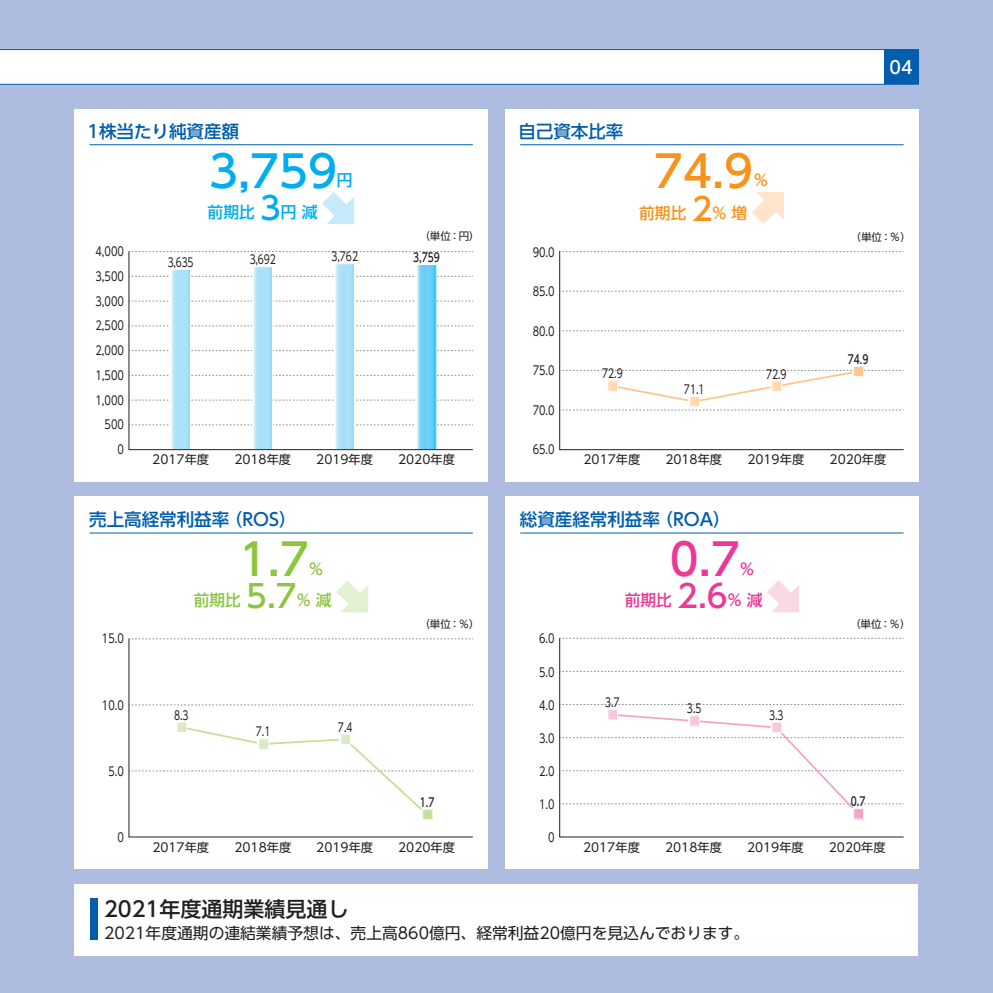
<style>
.page{position:relative;width:993px;height:993px;background:#fff}
.page>*{position:absolute;margin:0;border:0;box-sizing:border-box;transform-origin:0 0}
.t1{font:500 43.75px "UD Shin Go Pro";color:#00aeef}
.t2{font:500 43.75px "UD Shin Go Pro";color:#f7931d}
.t3{font:500 43.75px "UD Shin Go Pro";color:#8bc63e}
.t4{font:500 43.75px "UD Shin Go Pro";color:#ed3896}
.t5{font:500 21px "UD Shin Go Pro";color:#231f20}
.t6{font:500 17.5px "UD Shin Go Pro";color:#015dad}
.t7{font:500 17.5px "UD Shin Go Pro";color:#fff}
.t8{font:15.75px "UD Shin Go Pro";color:#231f20}
.t9{font:500 15.75px "UD Shin Go Pro";color:#8bc63e}
.t10{font:500 15.75px "UD Shin Go Pro";color:#ed3896}
.t11{font:500 15.75px "UD Shin Go Pro";color:#f7931d}
.t12{font:500 15.75px "UD Shin Go Pro";color:#00aeef}
.t13{font:12.25px "UD Shin Go Pro";color:#231f20}
.t14{font:12.25px "UD Shin Go Pro";color:#231f20;scale:.8 1}
.t15{font:12.25px "UD Shin Go Pro";color:#231f20;scale:.75 1}
.t16{font:500 12.25px "UD Shin Go Pro";color:#231f20;scale:.75 1}
.t17{font:10.5px "UD Shin Go Pro";color:#231f20}
.s1{font-size:31.5px}
</style>
<div class="page">
<div style="left:0;top:0;width:992px;height:992px;background:#aebcdf"></div>
<svg style="left:0;top:49px;width:918px;height:36px;background:#eff5fa"></svg>
<div style="left:74px;top:496px;width:413px;height:372px;background:#fff"></div>
<div style="left:74px;top:109px;width:413px;height:372px;background:#fff"></div>
<div style="left:505px;top:496px;width:413px;height:372px;background:#fff"></div>
<div style="left:505px;top:109px;width:413px;height:372px;background:#fff"></div>
<div style="left:883px;top:50px;width:35px;height:34px;background:#015dad"></div>
<svg style="left:559px;top:251px;width:344px;height:199px"></svg>
<svg style="left:559px;top:637px;width:344px;height:200px"></svg>
<svg style="left:128px;top:638px;width:345px;height:199px"></svg>
<svg style="left:128px;top:251px;width:345px;height:199px"></svg>
<svg style="left:559px;top:704px;width:344px;height:114px"></svg>
<div style="left:852px;top:808px;width:11px;height:11px;border:1px solid #fff"></div>
<svg style="left:559px;top:366px;width:344px;height:44px"></svg>
<div style="left:852px;top:366px;width:11px;height:11px;border:1px solid #fff"></div>
<svg style="left:129px;top:721px;width:344px;height:98px"></svg>
<div style="left:421px;top:808px;width:11px;height:11px;border:1px solid #fff"></div>
<hr style="left:89px;top:144px;width:383px;height:1px;background:#015dad">
<hr style="left:520px;top:144px;width:383px;height:1px;background:#015dad">
<svg style="left:752px;top:192px;width:31px;height:32px"></svg>
<hr style="left:89px;top:532px;width:383px;height:1px;background:#015dad">
<hr style="left:520px;top:532px;width:383px;height:1px;background:#015dad">
<svg style="left:767px;top:580px;width:31px;height:32px"></svg>
<svg style="left:336px;top:580px;width:32px;height:32px"></svg>
<svg style="left:322px;top:192px;width:32px;height:32px"></svg>
<div style="left:74px;top:883px;width:844px;height:72px;background:#fff"></div>
<div style="left:90px;top:898px;width:7px;height:41px;background:#015dad"></div>
<h3 class="t7" style="left:889px;top:53px;width:25px">04</h3>
<h3 class="t6" style="left:87px;top:117px;width:153px">1株当たり純資産額</h3>
<h1 class="t1" style="left:209px;top:136px;width:129px">3,759</h1>
<p class="t12" style="left:337px;top:167px;width:17px">円</p>
<p class="t12" style="left:207px;top:199px;width:112px">前期比 <span class="s1">3</span>円 減</p>
<h3 class="t6" style="left:518px;top:117px;width:106px">自己資本比率</h3>
<h1 class="t2" style="left:654px;top:136px;width:100px">74.9</h1>
<p class="t11" style="left:753px;top:167px;width:17px">％</p>
<p class="t11" style="left:639px;top:200px;width:110px">前期比 <span class="s1">2</span>% 増</p>
<p class="t17" style="left:419px;top:228px;width:62px">（単位：円）</p>
<p class="t17" style="left:850px;top:228px;width:62px">（単位：％）</p>
<p class="t14" style="left:95px;top:241px;width:37px">4,000</p>
<p class="t15" style="left:168px;top:252px;width:36px">3,635</p>
<p class="t15" style="left:250px;top:249px;width:36px">3,692</p>
<p class="t15" style="left:331px;top:246px;width:37px">3,762</p>
<p class="t16" style="left:413px;top:247px;width:37px">3,759</p>
<p class="t14" style="left:532px;top:242px;width:29px">90.0</p>
<p class="t14" style="left:95px;top:266px;width:37px">3,500</p>
<p class="t14" style="left:95px;top:291px;width:37px">3,000</p>
<p class="t14" style="left:532px;top:281px;width:29px">85.0</p>
<p class="t14" style="left:95px;top:316px;width:37px">2,500</p>
<p class="t14" style="left:532px;top:321px;width:29px">80.0</p>
<p class="t14" style="left:95px;top:340px;width:37px">2,000</p>
<p class="t14" style="left:95px;top:365px;width:37px">1,500</p>
<p class="t14" style="left:532px;top:361px;width:29px">75.0</p>
<p class="t15" style="left:602px;top:364px;width:29px">72.9</p>
<p class="t15" style="left:765px;top:364px;width:29px">72.9</p>
<p class="t16" style="left:847px;top:349px;width:29px">74.9</p>
<p class="t14" style="left:95px;top:390px;width:37px">1,000</p>
<p class="t14" style="left:532px;top:400px;width:29px">70.0</p>
<p class="t15" style="left:683px;top:379px;width:29px">71.1</p>
<p class="t14" style="left:104px;top:415px;width:26px">500</p>
<p class="t14" style="left:117px;top:439px;width:10px">0</p>
<p class="t13" style="left:152px;top:449px;width:58px">2017年度</p>
<p class="t13" style="left:234px;top:449px;width:58px">2018年度</p>
<p class="t13" style="left:316px;top:449px;width:58px">2019年度</p>
<p class="t13" style="left:398px;top:449px;width:58px">2020年度</p>
<p class="t14" style="left:532px;top:439px;width:29px">65.0</p>
<p class="t13" style="left:583px;top:449px;width:58px">2017年度</p>
<p class="t13" style="left:665px;top:449px;width:58px">2018年度</p>
<p class="t13" style="left:747px;top:449px;width:58px">2019年度</p>
<p class="t13" style="left:829px;top:449px;width:58px">2020年度</p>
<h3 class="t6" style="left:89px;top:505px;width:209px">売上高経常利益率（ROS）</h3>
<h1 class="t3" style="left:239px;top:524px;width:71px">1.7</h1>
<p class="t9" style="left:309px;top:555px;width:15px">%</p>
<h3 class="t6" style="left:519px;top:505px;width:212px">総資産経常利益率（ROA）</h3>
<h1 class="t4" style="left:669px;top:524px;width:71px">0.7</h1>
<p class="t10" style="left:739px;top:555px;width:15px">%</p>
<p class="t9" style="left:194px;top:587px;width:139px">前期比 <span class="s1">5.7</span>% 減</p>
<p class="t10" style="left:624px;top:587px;width:139px">前期比 <span class="s1">2.6</span>% 減</p>
<p class="t17" style="left:419px;top:615px;width:62px">（単位：％）</p>
<p class="t17" style="left:849px;top:615px;width:62px">（単位：％）</p>
<p class="t14" style="left:102px;top:628px;width:29px">15.0</p>
<p class="t14" style="left:102px;top:694px;width:29px">10.0</p>
<p class="t14" style="left:108px;top:760px;width:21px">5.0</p>
<p class="t15" style="left:174px;top:704px;width:21px">8.3</p>
<p class="t15" style="left:256px;top:721px;width:21px">7.1</p>
<p class="t15" style="left:338px;top:716px;width:21px">7.4</p>
<p class="t16" style="left:419px;top:792px;width:21px">1.7</p>
<p class="t14" style="left:539px;top:628px;width:21px">6.0</p>
<p class="t14" style="left:539px;top:661px;width:21px">5.0</p>
<p class="t14" style="left:539px;top:694px;width:21px">4.0</p>
<p class="t14" style="left:539px;top:727px;width:21px">3.0</p>
<p class="t14" style="left:539px;top:760px;width:21px">2.0</p>
<p class="t14" style="left:539px;top:793px;width:21px">1.0</p>
<p class="t15" style="left:605px;top:692px;width:21px">3.7</p>
<p class="t15" style="left:686px;top:698px;width:21px">3.5</p>
<p class="t15" style="left:768px;top:705px;width:21px">3.3</p>
<p class="t16" style="left:850px;top:791px;width:21px">0.7</p>
<p class="t14" style="left:117px;top:826px;width:10px">0</p>
<p class="t14" style="left:548px;top:826px;width:10px">0</p>
<p class="t13" style="left:152px;top:836px;width:58px">2017年度</p>
<p class="t13" style="left:234px;top:836px;width:58px">2018年度</p>
<p class="t13" style="left:316px;top:836px;width:58px">2019年度</p>
<p class="t13" style="left:398px;top:836px;width:58px">2020年度</p>
<p class="t13" style="left:583px;top:836px;width:58px">2017年度</p>
<p class="t13" style="left:665px;top:836px;width:58px">2018年度</p>
<p class="t13" style="left:746px;top:836px;width:58px">2019年度</p>
<p class="t13" style="left:828px;top:836px;width:58px">2020年度</p>
<h2 class="t5" style="left:104px;top:891px;width:246px">2021年度通期業績見通し</h2>
<p class="t8" style="left:104px;top:919px;width:646px">2021年度通期の連結業績予想は、売上高860億円、経常利益20億円を見込んでおります。</p>
</div>
